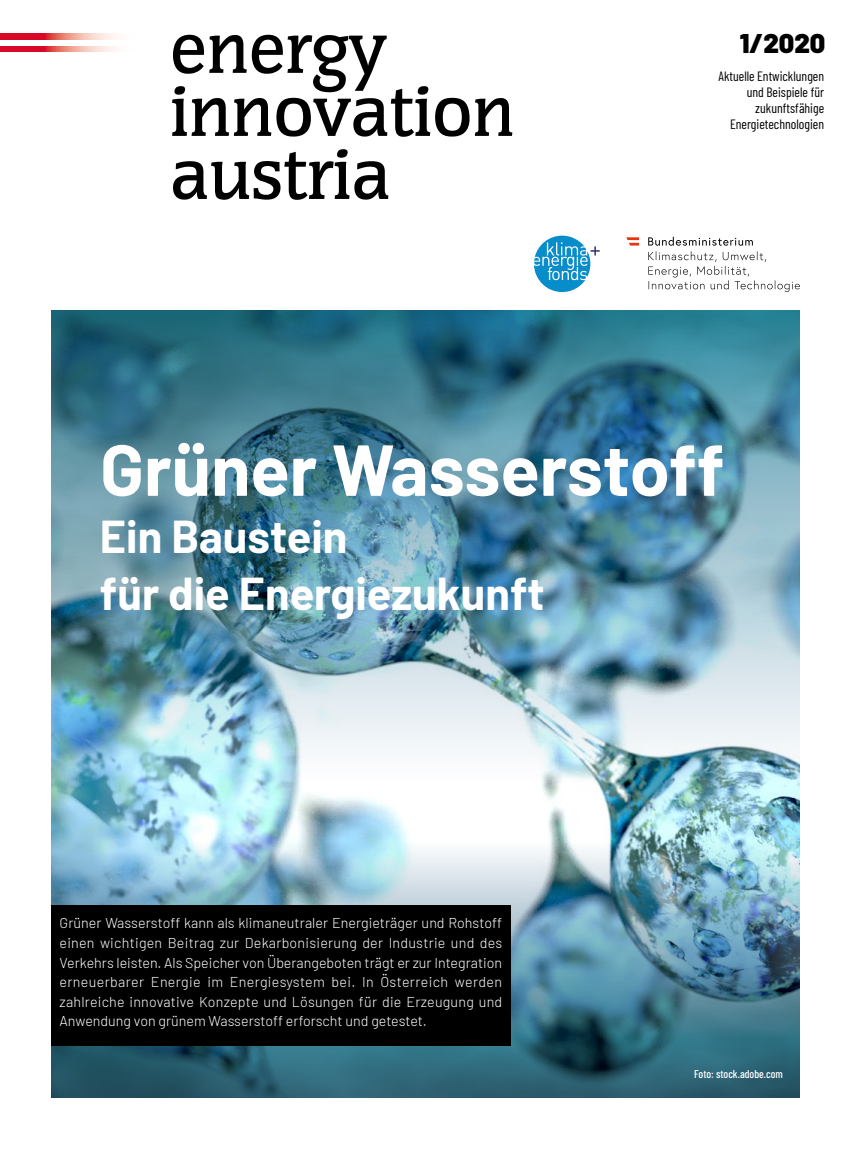
<style>
.page{position:relative;width:851px;height:1149px;background:#fff}
.page>*{position:absolute;margin:0;border:0;box-sizing:border-box;transform-origin:0 0}
.Cover_Head_1{font:700 72px "Barlow";color:#fff}
.t1{font:500 67.5px/63px "Congress";color:#000}
.Cover_Head_1-2{font:700 45px "Barlow";color:#fff}
.t2{font:900 27px "Barlow";color:#000}
.Fliesstext_weiss{font:300 14.25px/19.5px "Barlow";color:#fff;text-align:justify}
.Condensed_Light{font:13.5px/16.2px "Barlow Condensed";color:#000;text-align:right}
.t3{font:500 11.25px "Barlow Condensed";color:#fff}
</style>
<div class="page">
<img style="left:51px;top:802px;width:748px;height:27px">
<img style="left:51px;top:310px;width:748px;height:492px">
<img style="left:51px;top:829px;width:748px;height:268px">
<svg style="left:534px;top:235px;width:65px;height:57px"></svg>
<svg style="left:648px;top:251px;width:151px;height:41px"></svg>
<svg style="left:648px;top:237px;width:104px;height:8px"></svg>
<svg style="left:626px;top:237px;width:13px;height:8px"></svg>
<svg style="left:0;top:34px;width:116px;height:6px"></svg>
<svg style="left:0;top:46px;width:116px;height:5px"></svg>
<div style="left:51px;top:905px;width:459px;height:140px;background:#000"></div>
<p class="t1" style="left:170px;top:18px;width:346px">energy innovation austria</p>
<p class="t2" style="left:739px;top:22px;width:87px">1/2020</p>
<p class="Condensed_Light" style="left:718px;top:67px;width:107px">Aktuelle Entwicklungen und Beispiele für</p>
<p class="Condensed_Light" style="left:755px;top:99px;width:70px">zukunftsfähige</p>
<p class="Condensed_Light" style="left:729px;top:115px;width:96px">Energietechnologien</p>
<p class="Cover_Head_1" style="left:100px;top:416px;width:626px">Grüner Wasserstoff</p>
<p class="Cover_Head_1-2" style="left:100px;top:503px;width:249px">Ein Baustein</p>
<p class="Cover_Head_1-2" style="left:100px;top:560px;width:446px">für die Energiezukunft</p>
<p class="Fliesstext_weiss" style="left:60px;top:912px;width:444px">Grüner Wasserstoff kann als klimaneutraler Energieträger und Rohstoff einen wichtigen Beitrag zur Dekarbonisierung der Industrie und des Verkehrs leisten. Als Speicher von Überangeboten trägt er zur Integration erneuerbarer Energie im Energiesystem bei. In Österreich werden zahlreiche innovative Konzepte und Lösungen für die Erzeugung und Anwendung von grünem Wasserstoff erforscht und getestet.</p>
<p class="t3" style="left:694px;top:1065px;width:90px">Foto: stock.adobe.com</p>
</div>
